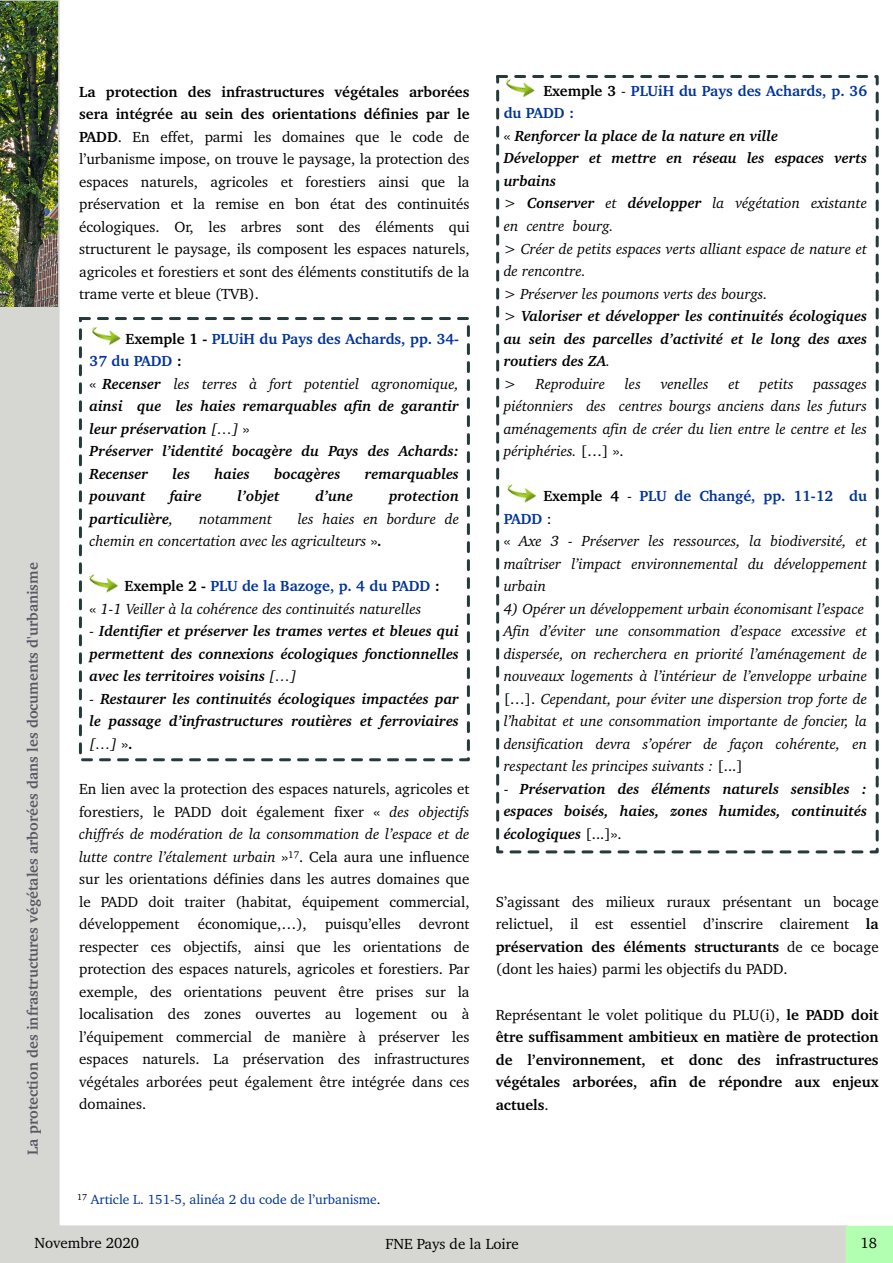
<style>
.page{position:relative;width:893px;height:1263px;background:#fff}
.page>*{position:absolute;margin:0;border:0;box-sizing:border-box;transform-origin:0 0}
.t1{font:15px/22.5px "Charter BT";color:#000;text-align:justify}
.t2{font:italic 700 15px/22.5px "Charter BT";color:#000;text-align:justify}
.t3{font:italic 15px/22.5px "Charter BT";color:#000}
.t4{font:700 15px/22.5px "Charter BT";color:#000;text-align:justify}
.t5{font:700 15px "Charter BT";color:#595965}
.t6{font:13.5px "Charter BT";color:#039}
.s1{font-weight:700}
.s2{font-style:normal}
.s3{font-style:normal;color:#039}
.s4{font-weight:400;font-style:normal}
.s5{font-weight:400}
.s6{font-weight:700;font-style:normal}
.s7{font-weight:700;font-style:normal;color:#039}
.s8{font-style:italic}
.s9{color:#000}
</style>
<div class="page">
<img style="left:91px;top:326px;width:30px;height:20px">
<img style="left:89px;top:574px;width:29px;height:19px">
<img style="left:0;top:0;width:60px;height:1263px">
<img style="left:507px;top:484px;width:30px;height:19px">
<img style="left:505px;top:79px;width:30px;height:19px">
<div style="left:79px;top:317px;width:391px;height:444px;border:3px dashed #263a3b"></div>
<div style="left:496px;top:75px;width:383px;height:778px;border:3px dashed #263a3b"></div>
<svg style="left:56px;top:1225px;width:837px;height:38px;background:#d4d9d1"></svg>
<p class="t5" style="left:27px;top:1155px;width:594px;rotate:-90deg">La protection des infrastructures végétales arborées dans les documents d'urbanisme</p>
<p class="t1" style="left:79px;top:81px;width:392px"><span class="s1">La protection des infrastructures végétales arborées sera intégrée au sein des orientations définies par le PADD</span>. En effet, parmi les domaines que le code de l’urbanisme impose, on trouve le paysage, la protection des espaces naturels, agricoles et forestiers ainsi que la préservation et la remise en bon état des continuités écologiques. Or, les arbres sont des éléments qui structurent le paysage, ils composent les espaces naturels, agricoles et forestiers et sont des éléments constitutifs de la trame verte et bleue (TVB).</p>
<p class="t2" style="left:90px;top:329px;width:371px;text-align:left;text-indent:36px"><span class="s2">Exemple 1 -</span> <span class="s3">PLUiH du Pays des Achards, pp. 34- 37 du PADD</span> <span class="s2">:<br></span><span class="s4">«</span> Recenser <span class="s5">les terres à fort potentiel agronomique, </span>ainsi que les haies remarquables afin de garantir leur préservation <span class="s5">[…]</span> <span class="s4">»<br></span>Préserver l’identité bocagère du Pays des Achards:<br>Recenser</p>
<p class="t2" style="left:173px;top:464px;width:19px">les</p>
<p class="t2" style="left:215px;top:464px;width:37px">haies</p>
<p class="t2" style="left:274px;top:464px;width:68px">bocagères</p>
<p class="t2" style="left:365px;top:464px;width:96px">remarquables</p>
<p class="t2" style="left:90px;top:486px;width:58px">pouvant</p>
<p class="t2" style="left:170px;top:486px;width:33px">faire</p>
<p class="t2" style="left:238px;top:486px;width:44px">l’objet</p>
<p class="t2" style="left:316px;top:486px;width:39px">d’une</p>
<p class="t2" style="left:389px;top:486px;width:71px">protection</p>
<p class="t2" style="left:90px;top:509px;width:85px">particulière<span class="s5">,</span></p>
<p class="t3" style="left:199px;top:509px;width:74px">notamment</p>
<p class="t3" style="left:90px;top:509px;width:371px;text-indent:208px">les haies en bordure de chemin en concertation avec les agriculteurs <span class="s2">»</span><span class="s6">.</span></p>
<p class="t3" style="left:90px;top:576px;width:352px;text-indent:35px"><span class="s6">Exemple 2 -</span> <span class="s7">PLU de la Bazoge, p. 4 du PADD</span> <span class="s6">: </span><span class="s2">«</span> 1-1 Veiller à la cohérence des continuités naturelles</p>
<p class="t2" style="left:90px;top:621px;width:371px"><span class="s5">-</span> Identifier et préserver les trames vertes et bleues qui permettent des connexions écologiques fonctionnelles avec les territoires voisins <span class="s5">[…]</span></p>
<p class="t2" style="left:90px;top:689px;width:371px"><span class="s5">-</span> Restaurer les continuités écologiques impactées par le passage d’infrastructures routières et ferroviaires <span class="s5">[…]</span> <span class="s4">»</span><span class="s2">.</span></p>
<p class="t1" style="left:79px;top:779px;width:392px">En lien avec la protection des espaces naturels, agricoles et forestiers, le PADD doit également fixer « <span class="s8">des objectifs chiffrés de modération de la consommation de l’espace et de lutte contre l’étalement urbain</span> »<sup>17</sup>. Cela aura une influence sur les orientations définies dans les autres domaines que le PADD doit traiter (habitat, équipement commercial, développement économique,…), puisqu’elles devront respecter ces objectifs, ainsi que les orientations de protection des espaces naturels, agricoles et forestiers. Par exemple, des orientations peuvent être prises sur la localisation des zones ouvertes au logement ou à l’équipement commercial de manière à préserver les espaces naturels. La préservation des infrastructures végétales arborées peut également être intégrée dans ces domaines.</p>
<p class="t2" style="left:504px;top:81px;width:365px;text-align:left;text-indent:40px"><span class="s2">Exemple 3</span> <span class="s4">-</span> <span class="s3">PLUiH du Pays des Achards, p. 36 du PADD :<br></span><span class="s4">«</span> Renforcer la place de la nature en ville<br>Développer et mettre en réseau les espaces verts urbains<br><span class="s5">&gt;</span> Conserver <span class="s5">et</span> développer <span class="s5">la végétation existante en centre bourg.<br>&gt; Créer de petits espaces verts alliant espace de nature et de rencontre.<br>&gt; Préserver les poumons verts des bourgs.<br>&gt;</span> Valoriser et développer les continuités écologiques au sein des parcelles d’activité et le long des axes routiers des ZA<span class="s5">.<br>&gt; Reproduire</span></p>
<p class="t3" style="left:625px;top:373px;width:18px">les</p>
<p class="t3" style="left:661px;top:373px;width:50px">venelles</p>
<p class="t3" style="left:728px;top:373px;width:13px">et</p>
<p class="t3" style="left:760px;top:373px;width:35px">petits</p>
<p class="t3" style="left:504px;top:373px;width:365px;text-align:justify;text-indent:310px">passages piétonniers des centres bourgs anciens dans les futurs aménagements afin de créer du lien entre le centre et les périphéries. <span class="s2">[…] ».</span></p>
<p class="t3" style="left:504px;top:486px;width:365px;text-indent:40px"><span class="s6">Exemple 4</span> <span class="s2">-</span> <span class="s7">PLU de Changé, pp. 11-12 du<br>PADD</span> <span class="s2">:<br>«</span> Axe 3 - Préserver les ressources, la biodiversité, et maîtriser l’impact environnemental du développement urbain</p>
<p class="t3" style="left:504px;top:598px;width:365px">4) Opérer un développement urbain économisant l’espace Afin d’éviter une consommation d’espace excessive et dispersée, on recherchera en priorité l’aménagement de nouveaux logements à l’intérieur de l’enveloppe urbaine <span class="s2">[…].</span> Cependant, pour éviter une dispersion trop forte de l’habitat et une consommation importante de foncier, la densification devra s’opérer de façon cohérente, en respectant les principes suivants : <span class="s2">[...]</span></p>
<p class="t2" style="left:504px;top:778px;width:365px"><span class="s4">-</span> Préservation des éléments naturels sensibles : espaces boisés, haies, zones humides, continuités écologiques <span class="s4">[...]».</span></p>
<p class="t1" style="left:496px;top:892px;width:384px">S’agissant des milieux ruraux présentant un bocage relictuel, il est essentiel d’inscrire clairement <span class="s1">la préservation des éléments structurants</span> de ce bocage (dont les haies) parmi les objectifs du PADD.</p>
<p class="t4" style="left:496px;top:1004px;width:384px"><span class="s5">Représentant le volet politique du PLU(i),</span> le PADD doit être suffisamment ambitieux en matière de protection de l’environnement, et donc des infrastructures végétales arborées, afin de répondre aux enjeux actuels<span class="s5">.</span></p>
<p class="t6" style="left:77px;top:1194px;width:305px"><sup>17</sup> Article L. 151-5, alinéa 2 du code de l’urbanisme<span class="s9">.</span></p>
<p class="t1" style="left:34px;top:1233px;width:106px">Novembre 2020</p>
<p class="t1" style="left:385px;top:1234px;width:135px">FNE Pays de la Loire</p>
<p class="t1" style="left:860px;top:1233px;width:18px">18</p>
</div>
